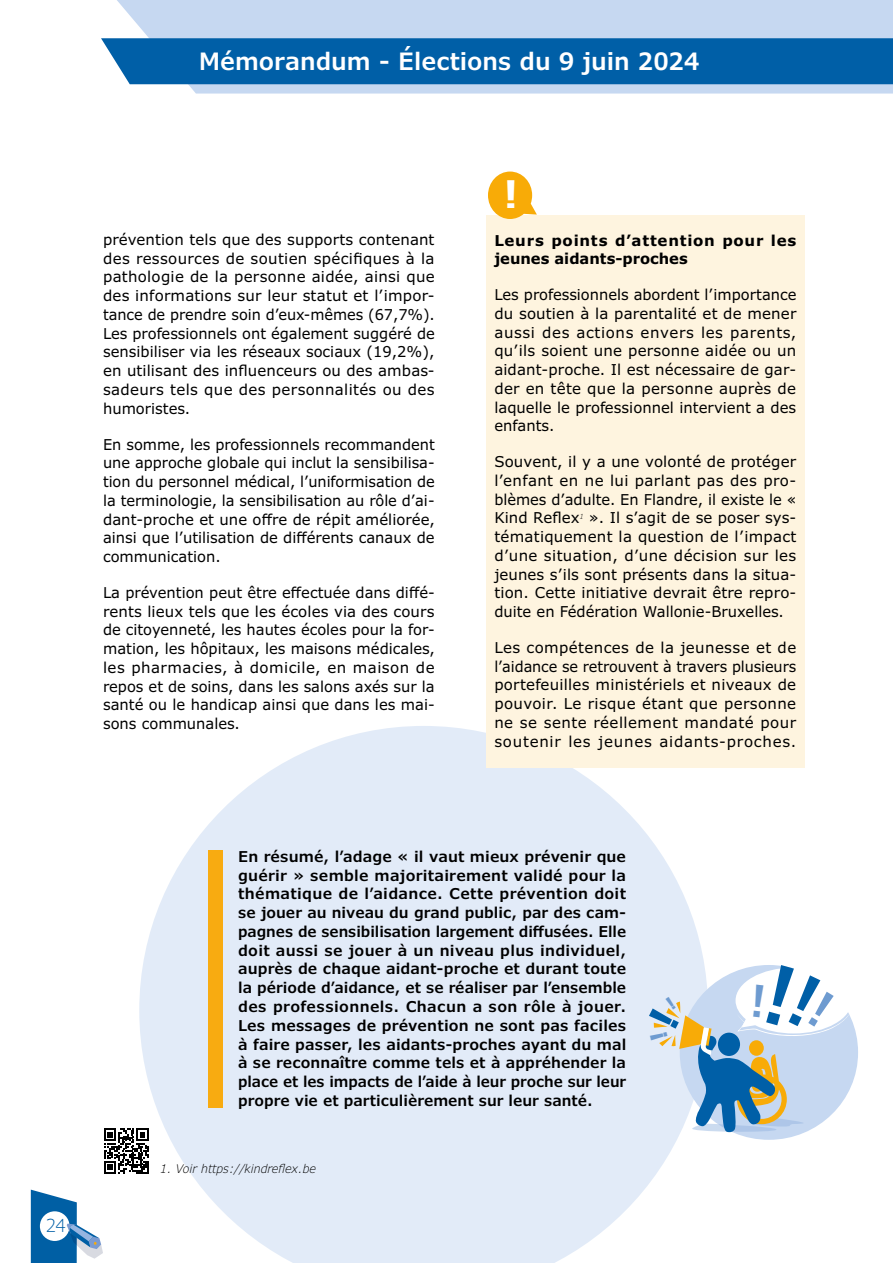
<style>
.page{position:relative;width:893px;height:1263px;background:#fff}
.page>*{position:absolute;margin:0;border:0;box-sizing:border-box;transform-origin:0 0}
.t1{font:700 37.8px "Verdana";color:#fff;scale:.93 1}
.t2{font:600 24px "Verdana Pro";color:#fff}
.t3{font:300 18px "Verdana Pro";color:#005fa7}
.t4{font:15px/18.8px "Verdana Pro";color:#000;text-align:justify}
.t5{font:600 15px/18.8px "Verdana Pro";color:#000;text-align:justify}
.t6{font:700 15px/18.8px "Verdana Pro";letter-spacing:.05em;color:#000}
.t7{font:italic 300 12px "Verdana Pro";color:#000}
</style>
<div class="page">
<svg style="left:117px;top:0;width:776px;height:94px;background:#c7d9f1"></svg>
<svg style="left:31px;top:1189px;width:72px;height:74px"></svg>
<div style="left:101px;top:38px;width:792px;height:46px;background:#005fa7"></div>
<svg style="left:139px;top:726px;width:565px;height:537px;fill:#e2ebf8"></svg>
<div style="left:486px;top:215px;width:319px;height:553px;background:#fef4df"></div>
<div style="left:680px;top:965px;width:178px;height:175px;background:#c6d8f1;border-radius:50%"></div>
<svg style="left:488px;top:172px;width:49px;height:47px"></svg>
<div style="left:208px;top:850px;width:14px;height:258px;background:#f8ab11"></div>
<svg style="left:104px;top:1128px;width:45px;height:45px"></svg>
<svg style="left:649px;top:965px;width:203px;height:167px"></svg>
<h2 class="t2" style="left:199px;top:46px;width:502px">Mémorandum - Élections du 9 juin 2024</h2>
<p class="t4" style="left:103px;top:230px;width:333px">prévention tels que des supports contenant des ressources de soutien spécifiques à la pathologie de la personne aidée, ainsi que des informations sur leur statut et l’impor&shy;tance de prendre soin d’eux-mêmes (67,7%).<br>Les professionnels ont également suggéré de sensibiliser via les réseaux sociaux (19,2%), en utilisant des influenceurs ou des ambas&shy;sadeurs tels que des personnalités ou des humoristes.</p>
<p class="t4" style="left:103px;top:435px;width:333px">En somme, les professionnels recommandent une approche globale qui inclut la sensibilisa&shy;tion du personnel médical, l’uniformisation de la terminologie, la sensibilisation au rôle d’ai&shy;dant-proche et une offre de répit améliorée, ainsi que l’utilisation de différents canaux de communication.</p>
<p class="t4" style="left:103px;top:583px;width:333px">La prévention peut être effectuée dans diffé&shy;rents lieux tels que les écoles via des cours de citoyenneté, les hautes écoles pour la for&shy;mation, les hôpitaux, les maisons médicales, les pharmacies, à domicile, en maison de repos et de soins, dans les salons axés sur la santé ou le handicap ainsi que dans les mai&shy;sons communales.</p>
<h1 class="t1" style="left:504px;top:170px;width:17px">!</h1>
<p class="t6" style="left:494px;top:231px;width:303px">Leurs points d’attention pour les jeunes aidants-proches</p>
<p class="t4" style="left:494px;top:286px;width:304px">Les professionnels abordent l’importance du soutien à la parentalité et de mener aussi des actions envers les parents, qu’ils soient une personne aidée ou un aidant-proche. Il est nécessaire de gar&shy;der en tête que la personne auprès de laquelle le professionnel intervient a des enfants.</p>
<p class="t4" style="left:494px;top:453px;width:304px">Souvent, il y a une volonté de protéger l’enfant en ne lui parlant pas des pro&shy;blèmes d’adulte. En Flandre, il existe le « Kind Reflex<sup>1</sup> ». Il s’agit de se poser sys&shy;tématiquement la question de l’impact d’une situation, d’une décision sur les jeunes s’ils sont présents dans la situa&shy;tion. Cette initiative devrait être repro&shy;duite en Fédération Wallonie-Bruxelles.</p>
<p class="t4" style="left:494px;top:638px;width:303px">Les compétences de la jeunesse et de l’aidance se retrouvent à travers plusieurs portefeuilles ministériels et niveaux de pouvoir. Le risque étant que personne ne se sente réellement mandaté pour soutenir les jeunes aidants-proches.</p>
<p class="t3" style="left:46px;top:1214px;width:21px">24</p>
<p class="t5" style="left:238px;top:847px;width:390px">En résumé, l’adage « il vaut mieux prévenir que guérir » semble majoritairement validé pour la thématique de l’aidance. Cette prévention doit se jouer au niveau du grand public, par des cam&shy;pagnes de sensibilisation largement diffusées. Elle doit aussi se jouer à un niveau plus individuel, auprès de chaque aidant-proche et durant toute la période d’aidance, et se réaliser par l’ensemble des professionnels. Chacun a son rôle à jouer.<br>Les messages de prévention ne sont pas faciles à faire passer, les aidants-proches ayant du mal à se reconnaître comme tels et à appréhender la place et les impacts de l’aide à leur proche sur leur propre vie et particulièrement sur leur santé.</p>
<p class="t7" style="left:161px;top:1161px;width:157px">1. Voir https://kindreflex.be</p>
</div>
